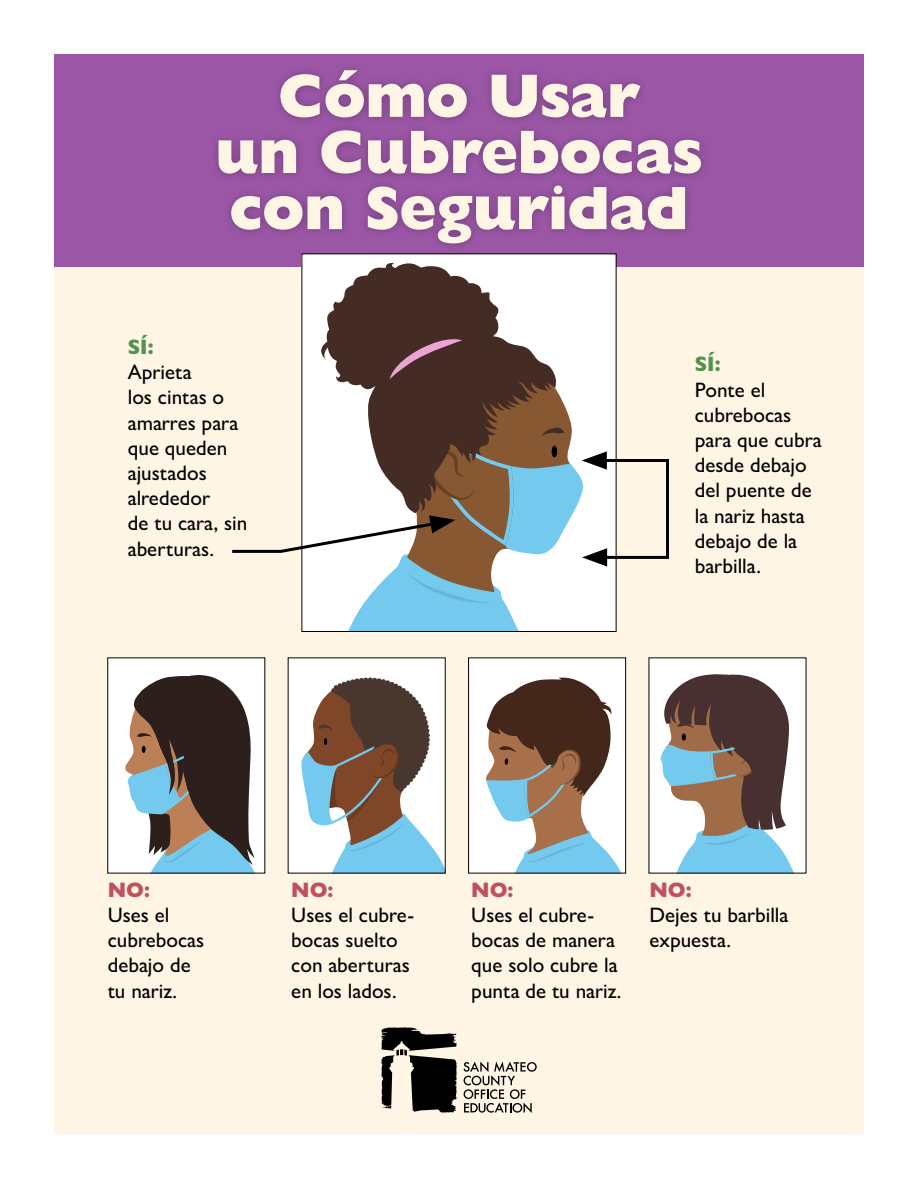
<style>
.page{position:relative;width:918px;height:1188px;background:#fff}
.page>*{position:absolute;margin:0;border:0;box-sizing:border-box;transform-origin:0 0}
.t1{font:800 61.8px "Gill Sans Nova";letter-spacing:-.01em;color:#fff5e5}
.t2{font:500 21px/25.2px "Gill Sans Nova";color:#000}
.t3{font:800 21px "Gill Sans Nova";color:#c24f5d}
.t4{font:800 21px "Gill Sans Nova";color:#53934d}
</style>
<div class="page">
<div style="left:54px;top:54px;width:810px;height:1080px;background:#fff5e5"></div>
<div style="left:54px;top:54px;width:810px;height:212px;background:#9b57a6"></div>
<div style="left:302px;top:254px;width:314px;height:378px;background:#fff"></div>
<svg style="left:558px;top:393px;width:14px;height:35px"></svg>
<svg style="left:321px;top:262px;width:237px;height:166px;fill:#442c25"></svg>
<svg style="left:390px;top:335px;width:72px;height:44px;background:#5c3d3f"></svg>
<div style="left:108px;top:658px;width:157px;height:215px;background:#fff"></div>
<svg style="left:125px;top:675px;width:130px;height:196px"></svg>
<div style="left:288px;top:658px;width:157px;height:215px;background:#fff"></div>
<svg style="left:301px;top:677px;width:143px;height:194px"></svg>
<div style="left:469px;top:658px;width:157px;height:215px;background:#fff"></div>
<svg style="left:486px;top:677px;width:134px;height:194px"></svg>
<div style="left:468px;top:657px;width:158px;height:216px;border:1px solid #000"></div>
<div style="left:649px;top:658px;width:157px;height:215px;background:#fff"></div>
<svg style="left:660px;top:674px;width:133px;height:197px"></svg>
<div style="left:209px;top:62px;width:500px;height:190px;background:#000;opacity:.25"></div>
<svg style="left:464px;top:1062px;width:73px;height:51px"></svg>
<svg style="left:381px;top:1027px;width:76px;height:86px"></svg>
<div style="left:595px;top:459px;width:74px;height:100px;border:3px solid #000"></div>
<svg style="left:232px;top:428px;width:375px;height:204px"></svg>
<p class="t1" style="left:278px;top:57px;width:364px">Cómo Usar</p>
<p class="t1" style="left:215px;top:113px;width:489px">un Cubrebocas</p>
<p class="t1" style="left:229px;top:169px;width:461px">con Seguridad</p>
<p class="t4" style="left:128px;top:334px;width:27px">SÍ:</p>
<p class="t2" style="left:128px;top:359px;width:121px">Aprieta<br>los cintas o amarres para que queden ajustados alrededor<br>de tu cara, sin aberturas.</p>
<p class="t4" style="left:695px;top:351px;width:27px">SÍ:</p>
<p class="t2" style="left:695px;top:377px;width:128px">Ponte el cubrebocas para que cubra desde debajo del puente de la nariz hasta debajo de la barbilla.</p>
<p class="t3" style="left:108px;top:876px;width:44px">NO:</p>
<p class="t2" style="left:108px;top:902px;width:98px">Uses el cubrebocas debajo de tu nariz.</p>
<p class="t3" style="left:291px;top:876px;width:44px">NO:</p>
<p class="t2" style="left:291px;top:902px;width:124px">Uses el cubre&shy;bocas suelto con aberturas en los lados.</p>
<p class="t3" style="left:471px;top:876px;width:44px">NO:</p>
<p class="t2" style="left:471px;top:902px;width:152px">Uses el cubre&shy;bocas de manera que solo cubre la punta de tu nariz.</p>
<p class="t3" style="left:650px;top:876px;width:44px">NO:</p>
<p class="t2" style="left:650px;top:902px;width:140px">Dejes tu barbilla expuesta.</p>
</div>
